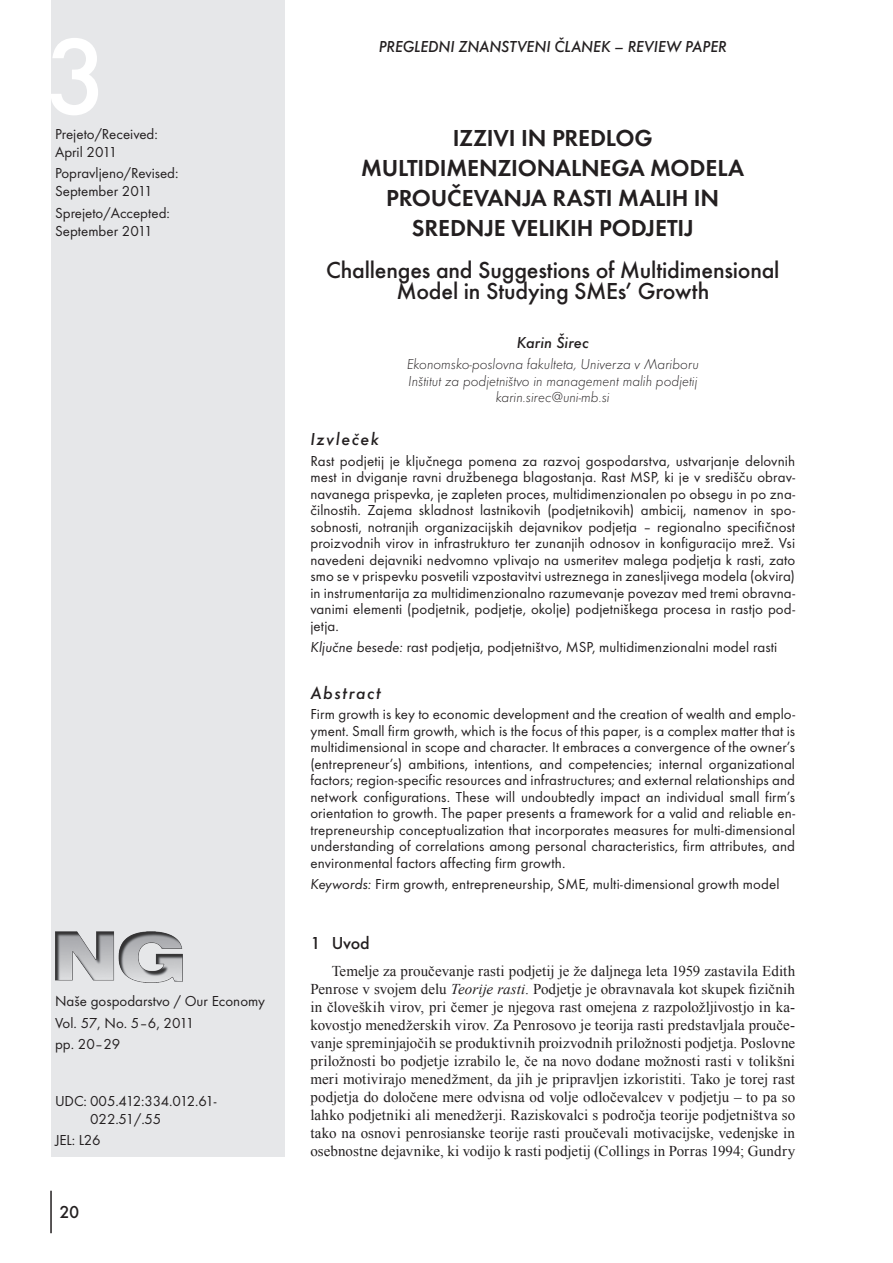
<style>
.page{position:relative;width:893px;height:1263px;background:#fff}
.page>*{position:absolute;margin:0;border:0;box-sizing:border-box;transform-origin:0 0}
.t1{font:500 112.5px "Futura TEE";color:#fff}
.t2{font:600 24px/30px "Futura TEE";letter-spacing:-.01em;color:#231f20;text-align:center}
.t3{font:500 24px/21px "Futura TEE";letter-spacing:-.01em;color:#231f20;text-align:center}
.t4{font:18px "Futura TEE Medi Obli";letter-spacing:.085em;color:#231f20}
.t5{font:500 18px "Futura TEE";letter-spacing:-.015em;color:#231f20}
.t6{font:16.5px "Futura TEE Medi Obli";color:#231f20}
.t7{font:15px/16.5px "Futura TEE";letter-spacing:.005em;color:#231f20}
.t8{font:15px/18px "Times New Roman";letter-spacing:.01em;color:#231f20;text-align:justify}
.t9{font:15px/16.5px "Futura TEE Ligh Obli";color:#231f20;text-align:center}
.s1{font-family:"Futura TEE Book Obli"}
.s2{font-style:italic}
</style>
<div class="page">
<hr style="left:50px;top:1191px;width:2px;height:42px;background:#231f20">
<div style="left:51px;top:0;width:234px;height:1157px;background:#e6e7e9"></div>
<img style="left:55px;top:931px;width:128px;height:51px">
<h1 class="t1" style="left:45px;top:10px;width:65px">3</h1>
<p class="t7" style="left:55px;top:125px;width:104px;line-height:18px">Prejeto/Received:<br>April 2011</p>
<p class="t7" style="left:55px;top:164px;width:125px;line-height:18px">Popravljeno/Revised:<br>September 2011</p>
<p class="t7" style="left:55px;top:204px;width:116px;line-height:18px">Sprejeto/Accepted:<br>September 2011</p>
<p class="t7" style="left:55px;top:990px;width:211px;line-height:21.5px">Naše gospodarstvo / Our Economy<br>Vol. 57, No. 5–6, 2011<br>pp. 20–29</p>
<p class="t7" style="left:90px;top:1092px;width:128px;line-height:18px;text-indent:-35px">UDC: 005.412:334.012.61-<br>022.51/.55</p>
<p class="t7" style="left:55px;top:1132px;width:47px">JEL: L26</p>
<p class="t5" style="left:60px;top:1201px;width:21px">20</p>
<p class="t6" style="left:379px;top:37px;width:350px">PREGLEDNI ZNANSTVENI ČLANEK – REVIEW PAPER</p>
<h2 class="t2" style="left:361px;top:122px;width:385px">IZZIVI IN PREDLOG<br>MULTIDIMENZIONALNEGA MODELA<br>PROUČEVANJA RASTI MALIH IN<br>SREDNJE VELIKIH PODJETIJ</h2>
<h2 class="t3" style="left:326px;top:259px;width:455px">Challenges and Suggestions of Multidimensional<br>Model in Studying SMEs’ Growth</h2>
<p class="t6" style="left:517px;top:333px;width:73px">Karin Širec</p>
<p class="t9" style="left:407px;top:356px;width:294px">Ekonomsko-poslovna fakulteta, Univerza v Mariboru<br>Inštitut za podjetništvo in management malih podjetij karin.sirec@uni-mb.si</p>
<p class="t4" style="left:310px;top:428px;width:70px">Izvleček</p>
<p class="t7" style="left:310px;top:452px;width:486px;text-align:justify">Rast podjetij je ključnega pomena za razvoj gospodarstva, ustvarjanje delovnih mest in dviganje ravni družbenega blagostanja. Rast MSP, ki je v središču obrav&shy;navanega prispevka, je zapleten proces, multidimenzionalen po obsegu in po zna&shy;čilnostih. Zajema skladnost lastnikovih (podjetnikovih) ambicij, namenov in spo&shy;sobnosti, notranjih organizacijskih dejavnikov podjetja – regionalno specifičnost proizvodnih virov in infrastrukturo ter zunanjih odnosov in konfiguracijo mrež. Vsi navedeni dejavniki nedvomno vplivajo na usmeritev malega podjetja k rasti, zato smo se v prispevku posvetili vzpostavitvi ustreznega in zanesljivega modela (okvira) in instrumentarija za multidimenzionalno razumevanje povezav med tremi obravna&shy;vanimi elementi (podjetnik, podjetje, okolje) podjetniškega procesa in rastjo pod&shy;jetja.</p>
<p class="t7" style="left:310px;top:638px;width:468px"><span class="s1">Ključne besede:</span> rast podjetja, podjetništvo, MSP, multidimenzionalni model rasti</p>
<p class="t4" style="left:310px;top:682px;width:72px">Abstract</p>
<p class="t7" style="left:310px;top:706px;width:486px;text-align:justify">Firm growth is key to economic development and the creation of wealth and emplo&shy;yment. Small firm growth, which is the focus of this paper, is a complex matter that is multidimensional in scope and character. It embraces a convergence of the owner’s (entrepreneur’s) ambitions, intentions, and competencies; internal organizational factors; region-specific resources and infrastructures; and external relationships and network configurations. These will undoubtedly impact an individual small firm’s orientation to growth. The paper presents a framework for a valid and reliable en&shy;trepreneurship conceptualization that incorporates measures for multi-dimensional understanding of correlations among personal characteristics, firm attributes, and environmental factors affecting firm growth.</p>
<p class="t7" style="left:310px;top:875px;width:471px"><span class="s1">Keywords:</span> Firm growth, entrepreneurship, SME, multi-dimensional growth model</p>
<p class="t5" style="left:310px;top:933px;width:61px">1 Uvod</p>
<p class="t8" style="left:310px;top:962px;width:486px;text-indent:21px">Temelje za proučevanje rasti podjetij je že daljnega leta 1959 zastavila Edith Penrose v svojem delu <span class="s2">Teorije rasti</span>. Podjetje je obravnavala kot skupek fizičnih in človeških virov, pri čemer je njegova rast omejena z razpoložljivostjo in ka&shy;kovostjo menedžerskih virov. Za Penrosovo je teorija rasti predstavljala prouče&shy;vanje spreminjajočih se produktivnih proizvodnih priložnosti podjetja. Poslovne priložnosti bo podjetje izrabilo le, če na novo dodane možnosti rasti v tolikšni meri motivirajo menedžment, da jih je pripravljen izkoristiti. Tako je torej rast podjetja do določene mere odvisna od volje odločevalcev v podjetju – to pa so lahko podjetniki ali menedžerji. Raziskovalci s področja teorije podjetništva so tako na osnovi penrosianske teorije rasti proučevali motivacijske, vedenjske in osebnostne dejavnike, ki vodijo k rasti podjetij (Collings in Porras 1994; Gundry</p>
</div>
